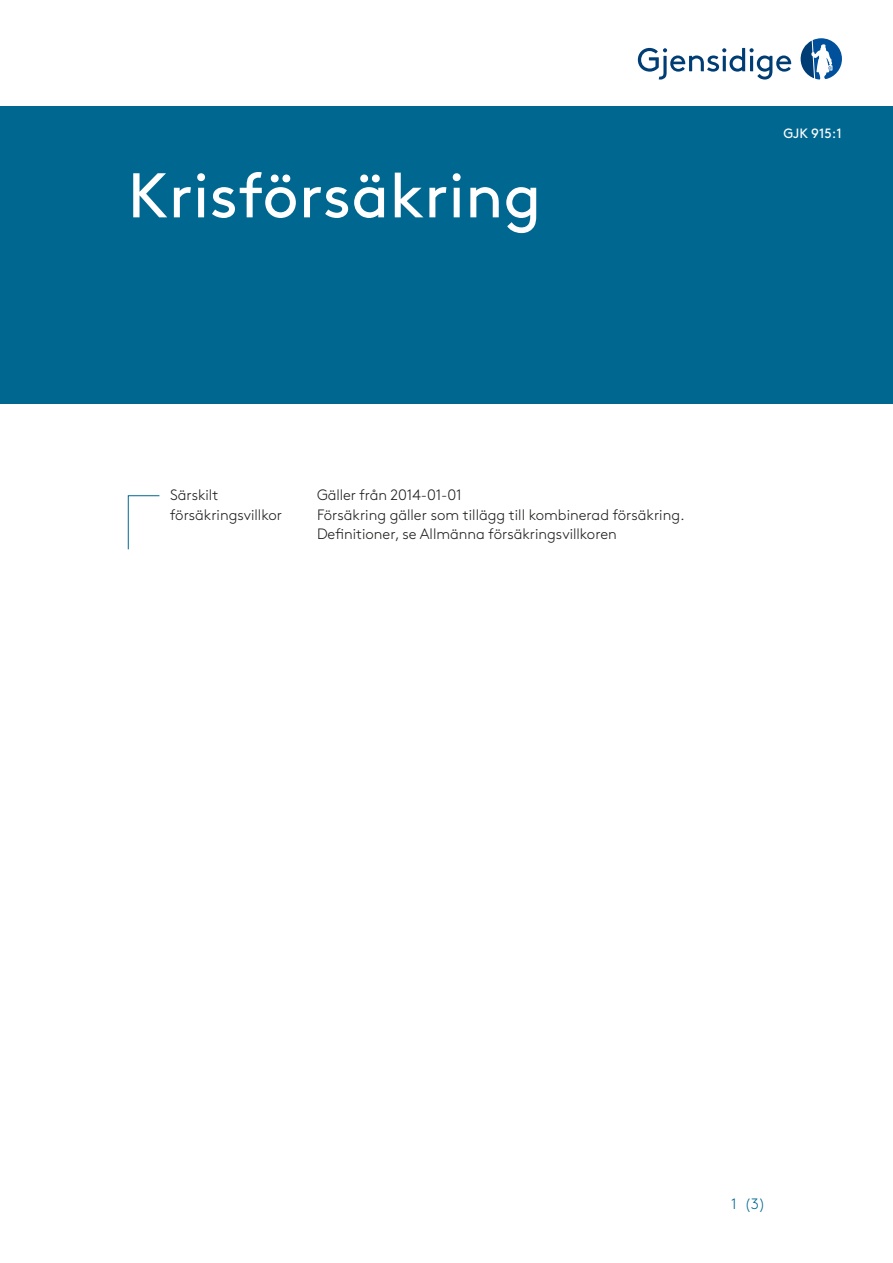
<style>
.page{position:relative;width:893px;height:1263px;background:#fff}
.page>*{position:absolute;margin:0;border:0;box-sizing:border-box;transform-origin:0 0}
.Rubrik_s_1{font:63px "Gjen Brown OT";color:#fff}
.Brödtext{font:300 15px "Gjen Brown OT";color:#1c1c1b}
.Brödtext-2{font:300 15px "Gjen Brown OT";color:#006791}
.Brödtext-3{font:13.5px "Gjen Brown OT";color:#fff}
</style>
<div class="page">
<div style="left:0;top:106px;width:893px;height:298px;background:#006791"></div>
<svg style="left:128px;top:495px;width:32px;height:55px"></svg>
<svg style="left:801px;top:38px;width:41px;height:42px"></svg>
<svg style="left:638px;top:48px;width:153px;height:32px"></svg>
<p class="Rubrik_s_1" style="left:128px;top:147px;width:415px">Krisförsäkring</p>
<p class="Brödtext-3" style="left:783px;top:123px;width:60px">GJK 915:1</p>
<p class="Brödtext" style="left:170px;top:484px;width:50px">Särskilt</p>
<p class="Brödtext" style="left:170px;top:503px;width:113px">försäkringsvillkor</p>
<p class="Brödtext" style="left:317px;top:484px;width:146px">Gäller från 2014-01-01</p>
<p class="Brödtext" style="left:317px;top:503px;width:369px">Försäkring gäller som tillägg till kombinerad försäkring.</p>
<p class="Brödtext" style="left:317px;top:523px;width:301px">Definitioner, se Allmänna försäkringsvillkoren</p>
<p class="Brödtext-2" style="left:731px;top:1192px;width:36px">1 (3)</p>
</div>
